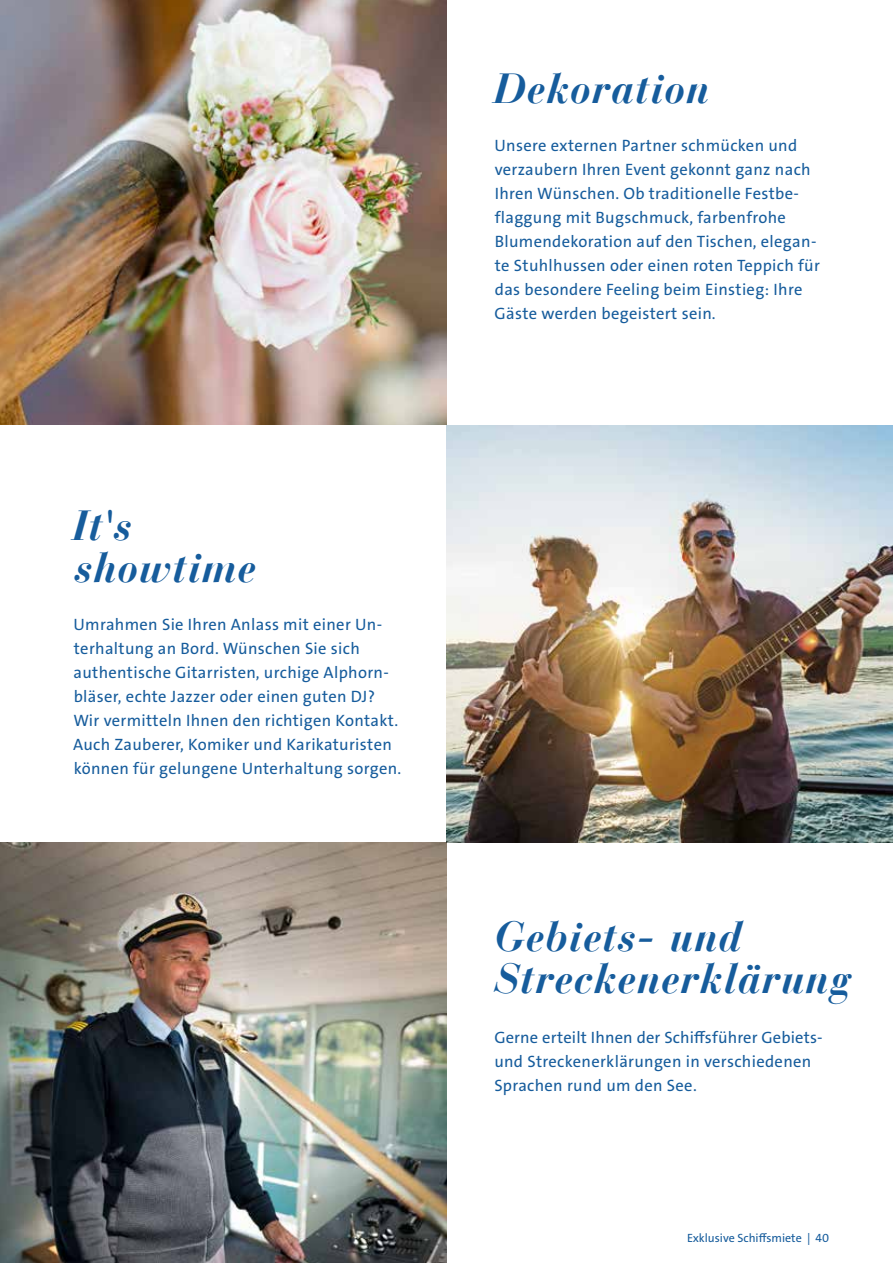
<style>
.page{position:relative;width:893px;height:1263px;background:#fff}
.page>*{position:absolute;margin:0;border:0;box-sizing:border-box;transform-origin:0 0}
.t1{font:italic 700 42px/42px "Bauer Bodoni";letter-spacing:.02em;color:#165c9c}
.t2{font:16.5px/24px "The Sans Os F";letter-spacing:.02em;color:#165c9c}
.t3{font:12px "The Sans Os F";color:#165c9c}
</style>
<div class="page">
<img style="left:0;top:0;width:446px;height:424px">
<img style="left:446px;top:425px;width:447px;height:417px">
<img style="left:0;top:842px;width:446px;height:421px">
<img style="left:0;top:1035px;width:1px;height:228px">
<h1 class="t1" style="left:73px;top:505px;width:185px">It's showtime</h1>
<p class="t2" style="left:73px;top:613px;width:330px">Umrahmen Sie Ihren Anlass mit einer Un&shy;terhaltung an Bord. Wünschen Sie sich authentische Gitarristen, urchige Alphorn&shy;bläser, echte Jazzer oder einen guten DJ?<br>Wir vermitteln Ihnen den richtigen Kontakt.<br>Auch Zauberer, Komiker und Karikaturisten können für gelungene Unterhaltung sorgen.</p>
<h1 class="t1" style="left:494px;top:67px;width:218px">Dekoration</h1>
<p class="t2" style="left:494px;top:133px;width:327px">Unsere externen Partner schmücken und verzaubern Ihren Event gekonnt ganz nach Ihren Wünschen. Ob traditionelle Festbe&shy;flaggung mit Bugschmuck, farbenfrohe Blumendekoration auf den Tischen, elegan&shy;te Stuhlhussen oder einen roten Teppich für das besondere Feeling beim Einstieg: Ihre Gäste werden begeistert sein.</p>
<h1 class="t1" style="left:494px;top:915px;width:359px">Gebiets- und<br>Streckenerklärung</h1>
<p class="t2" style="left:494px;top:1025px;width:330px">Gerne erteilt Ihnen der Schiffsführer Gebiets&shy;und Streckenerklärungen in verschiedenen<br>Sprachen rund um den See.</p>
<p class="t3" style="left:687px;top:1230px;width:144px">Exklusive Schiffsmiete | 40</p>
</div>
